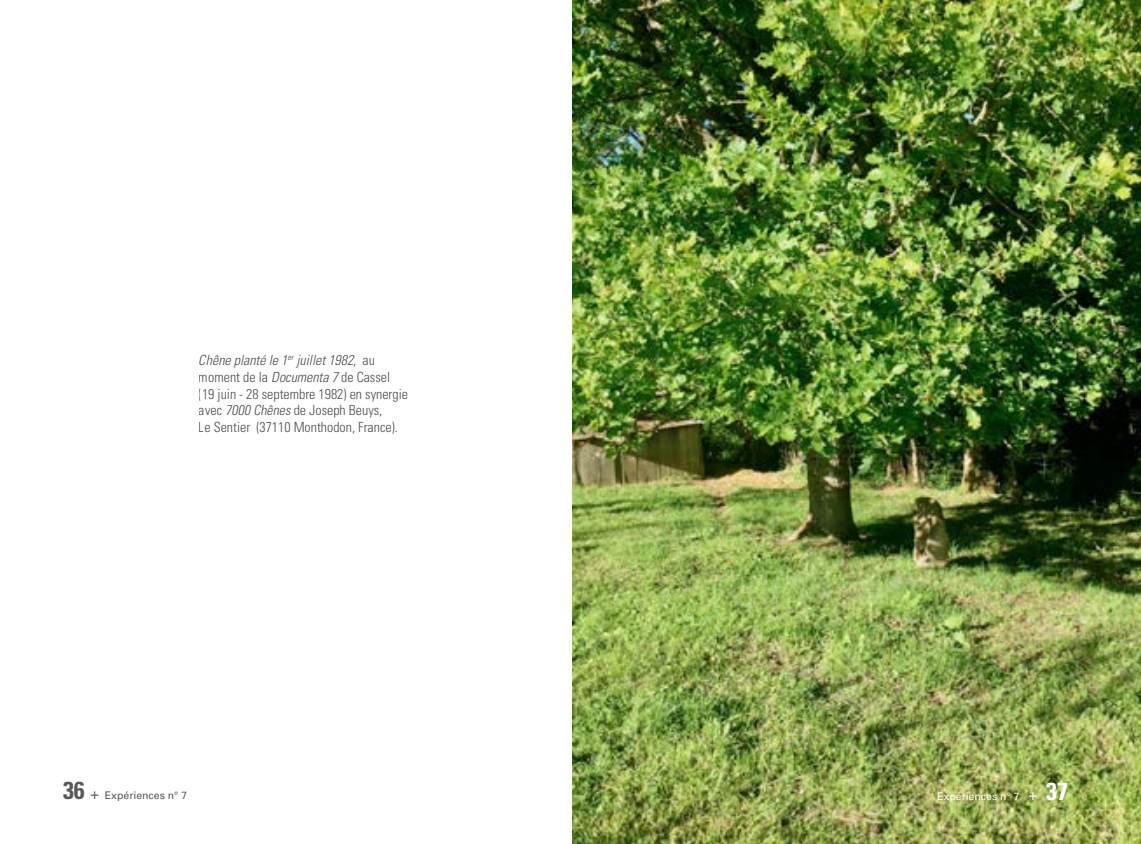
<style>
.page{position:relative;width:1141px;height:844px;background:#fff}
.page>*{position:absolute;margin:0;border:0;box-sizing:border-box;transform-origin:0 0}
.t1{font:300 condensed 14px/16.8px "Univers";color:#000}
.t2{font:10.5px "Univers";color:#58595b}
.t3{font:10.5px "Univers";color:#fff}
.s1{font-style:italic}
.s2{font-weight:700;font-stretch:condensed;font-size:24.5px}
.s3{font-size:15.75px}
</style>
<div class="page">
<img style="left:572px;top:0;width:569px;height:843px">
<p class="t1" style="left:199px;top:351px;width:211px"><span class="s1">Chêneplantéle1</span><sup>er</sup> <span class="s1">juillet1982</span>, a u moment de la <span class="s1">Documenta7</span>de Cassel (19 juin - 28 septembre 1982) en synergie avec <span class="s1">7000Chênes</span>de Joseph Beuys,<br>Le Sentier (37110 Monthodon, France).</p>
<p class="t2" style="left:63px;top:788px;width:126px"><span class="s2">36</span> <span class="s3">+</span> Expériences n° 7</p>
<p class="t3" style="left:937px;top:790px;width:132px">Expériences n° 7 <span class="s3">+</span> <span class="s2">37</span></p>
</div>
